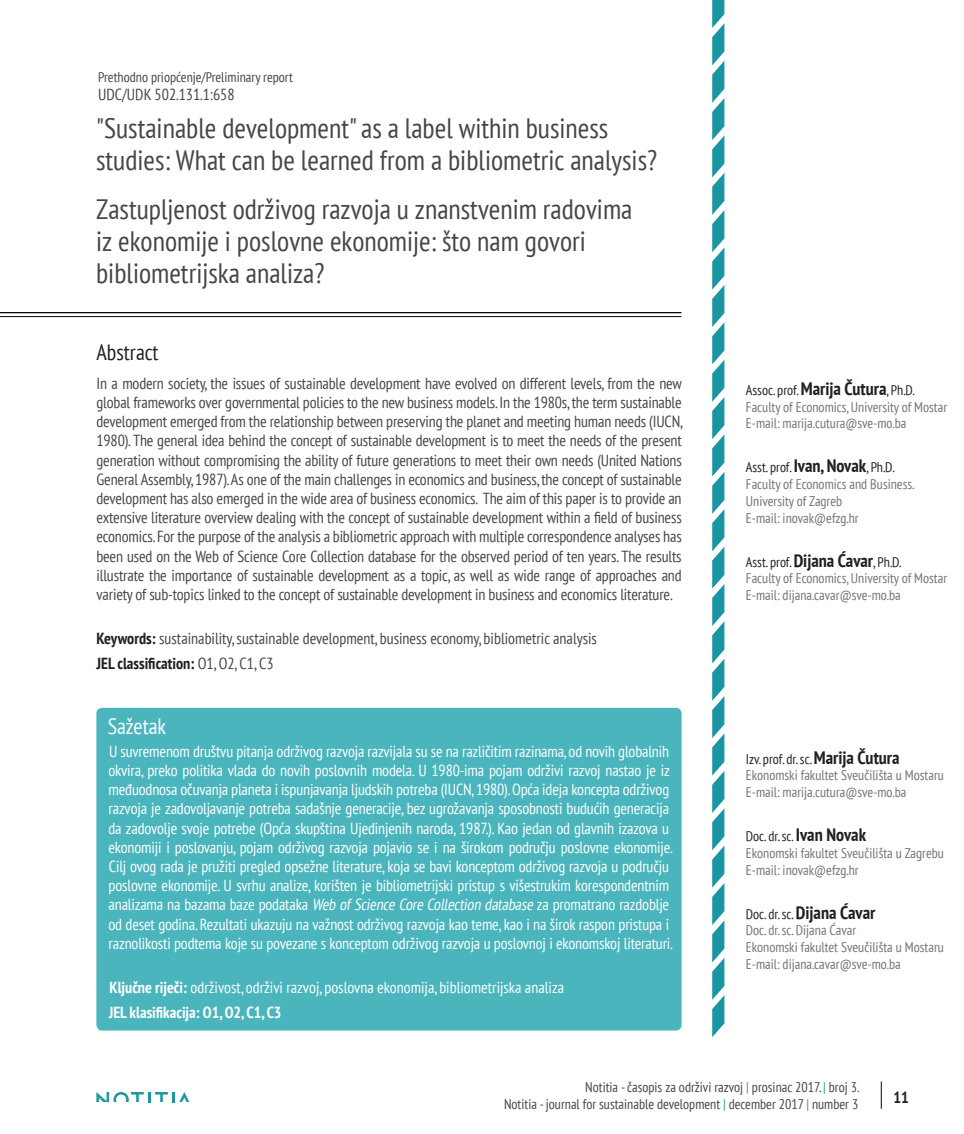
<style>
.page{position:relative;width:964px;height:1134px;background:#fff}
.page>*{position:absolute;margin:0;border:0;box-sizing:border-box;transform-origin:0 0}
.t1{font:condensed 28px/32px "PT Sans";color:#454647}
.t2{font:condensed 22px "PT Sans";color:#231f20}
.t3{font:condensed 22px "PT Sans";color:#fff}
.t4{font:700 condensed 18px "PT Sans";color:#231f20}
.t5{font:condensed 16px/19.2px "PT Sans";color:#454647;text-align:justify}
.t6{font:condensed 16px/19.2px "PT Sans";letter-spacing:-.01em;color:#fff}
.t7{font:700 condensed 16px "PT Sans";color:#231f20}
.t8{font:condensed 14px/16.8px "PT Sans";color:#727477}
.t9{font:condensed 14px/16.8px "PT Sans";color:#454647;text-align:right}
.s1{font-weight:700;color:#231f20}
.s2{font-style:italic}
.s3{font-weight:700}
.s4{color:#231f20}
.s5{font-weight:700;font-size:18px;color:#231f20}
.s6{font-weight:400;font-size:14px}
.s7{color:#1a96a3}
</style>
<div class="page">
<svg style="left:881px;top:1081px;width:1px;height:28px"></svg>
<svg style="left:712px;top:0;width:12px;height:1037px"></svg>
<svg style="left:96px;top:1092px;width:93px;height:10px"></svg>
<hr style="left:0;top:312px;width:681px;height:1px;background:#040503">
<hr style="left:0;top:316px;width:681px;height:1px;background:#040503">
<div style="left:96px;top:708px;width:585px;height:322px;background:#4ab5bd;border-radius:6px"></div>
<p class="t9" style="left:98px;top:68px;width:196px">Prethodno priopćenje/Preliminary report</p>
<p class="t5" style="left:98px;top:84px;width:138px">UDC/UDK 502.131.1:658</p>
<h1 class="t1" style="left:96px;top:111px;width:562px">"Sustainable development" as a label within business studies: What can be learned from a bibliometric analysis?</h1>
<h1 class="t1" style="left:96px;top:192px;width:538px">Zastupljenost održivog razvoja u znanstvenim radovima iz ekonomije i poslovne ekonomije: što nam govori bibliometrijska analiza?</h1>
<h2 class="t2" style="left:97px;top:338px;width:64px">Abstract</h2>
<p class="t5" style="left:97px;top:373px;width:588px">In a modern society, the issues of sustainable development have evolved on different levels, from the new global frameworks over governmental policies to the new business models. In the 1980s, the term sustainable development emerged from the relationship between preserving the planet and meeting human needs (IUCN, 1980). The general idea behind the concept of sustainable development is to meet the needs of the present generation without compromising the ability of future generations to meet their own needs (United Nations General Assembly, 1987). As one of the main challenges in economics and business, the concept of sustainable development has also emerged in the wide area of business economics. The aim of this paper is to provide an extensive literature overview dealing with the concept of sustainable development within a field of business economics. For the purpose of the analysis a bibliometric approach with multiple correspondence analyses has been used on the Web of Science Core Collection database for the observed period of ten years. The results illustrate the importance of sustainable development as a topic, as well as wide range of approaches and variety of sub-topics linked to the concept of sustainable development in business and economics literature.</p>
<p class="t5" style="left:97px;top:626px;width:502px;line-height:24.8px"><span class="s1">Keywords:</span> sustainability, sustainable development, business economy, bibliometric analysis<br><span class="s1">JEL classification:</span> O1, O2, C1, C3</p>
<h2 class="t3" style="left:108px;top:712px;width:60px">Sažetak</h2>
<p class="t6" style="left:108px;top:741px;width:566px">U suvremenom društvu pitanja održivog razvoja razvijala su se na različitim razinama, od novih globalnih okvira, preko politika vlada do novih poslovnih modela. U 1980-ima pojam održivi razvoj nastao je iz međuodnosa očuvanja planeta i ispunjavanja ljudskih potreba (IUCN, 1980). Opća ideja koncepta održivog razvoja je zadovoljavanje potreba sadašnje generacije, bez ugrožavanja sposobnosti budućih generacija da zadovolje svoje potrebe (Opća skupština Ujedinjenih naroda, 1987.). Kao jedan od glavnih izazova u ekonomiji i poslovanju, pojam održivog razvoja pojavio se i na širokom području poslovne ekonomije.<br>Cilj ovog rada je pružiti pregled opsežne literature, koja se bavi konceptom održivog razvoja u području poslovne ekonomije. U svrhu analize, korišten je bibliometrijski pristup s višestrukim korespondentnim analizama na bazama baze podataka <span class="s2">Web ofScience Core Collection database</span> za promatrano razdoblje od deset godina. Rezultati ukazuju na važnost održivog razvoja kao teme, kao i na širok raspon pristupa i raznolikosti podtema koje su povezane s konceptom održivog razvoja u poslovnoj i ekonomskoj literaturi.</p>
<p class="t6" style="left:109px;top:974px;width:457px;line-height:24.8px"><span class="s3">Ključne riječi:</span> održivost, održivi razvoj, poslovna ekonomija, bibliometrijska analiza<br><span class="s3">JEL klasifikacija: O1, O2, C1, C3</span></p>
<p class="t8" style="left:746px;top:381px;width:203px"><span class="s4">Assoc. prof.</span> <span class="s5">Marija Čutura</span><span class="s4">, Ph.D.<br></span>Faculty of Economics, University of Mostar<br>E-mail: marija.cutura@sve-mo.ba</p>
<p class="t8" style="left:746px;top:459px;width:170px"><span class="s4">Asst. prof.</span> <span class="s5">Ivan, Novak</span><span class="s4">, Ph.D.<br></span>Faculty of Economics and Business.<br>University of Zagreb<br>E-mail: inovak@efzg.hr</p>
<p class="t8" style="left:746px;top:553px;width:203px"><span class="s4">Asst. prof.</span> <span class="s5">Dijana Ćavar</span><span class="s4">, Ph.D.<br></span>Faculty of Economics, University of Mostar<br>E-mail: dijana.cavar@sve-mo.ba</p>
<p class="t8" style="left:746px;top:750px;width:199px"><span class="s4">Izv. prof. dr. sc.</span> <span class="s5">Marija Čutura<br></span>Ekonomski fakultet Sveučilišta u Mostaru<br>E-mail: marija.cutura@sve-mo.ba</p>
<p class="t8" style="left:746px;top:827px;width:200px"><span class="s4">Doc. dr. sc.</span> <span class="s5">Ivan Novak<br></span>Ekonomski fakultet Sveučilišta u Zagrebu<br>E-mail: inovak@efzg.hr</p>
<p class="t4" style="left:746px;top:900px;width:131px"><span class="s6">Doc. dr. sc.</span> Dijana Ćavar</p>
<p class="t8" style="left:746px;top:922px;width:199px">Doc. dr. sc. Dijana Ćavar<br>Ekonomski fakultet Sveučilišta u Mostaru<br>E-mail: dijana.cavar@sve-mo.ba</p>
<p class="t9" style="left:504px;top:1078px;width:357px">Notitia - časopis za održivi razvoj <span class="s7">|</span> prosinac 2017. <span class="s7">|</span> broj 3.<br>Notitia - journal for sustainable development <span class="s7">|</span> december 2017 <span class="s7">|</span> number 3</p>
<p class="t7" style="left:893px;top:1086px;width:17px">11</p>
</div>
